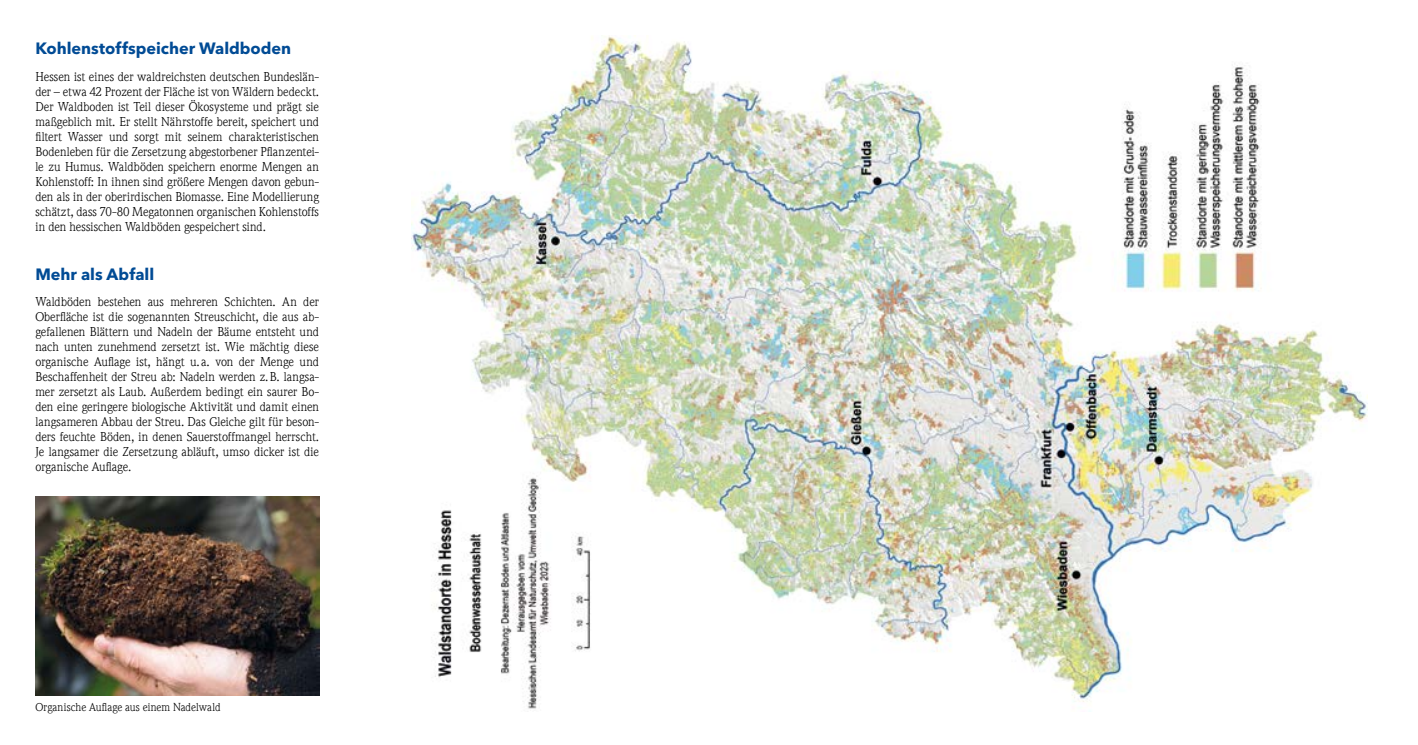
<style>
.page{position:relative;width:1418px;height:745px;background:#fff}
.page>*{position:absolute;margin:0;border:0;box-sizing:border-box;transform-origin:0 0}
.Überschrift{font:700 16.25px "Avenir Next LT Pro";color:#004b95}
.Fließtext{font:12.5px/15px "ITC Weidemann Com";letter-spacing:.005em;color:#000;text-align:justify}
.Bildunterschrift{font:11.25px "ITC Weidemann Com";letter-spacing:.005em;color:#000}
</style>
<div class="page">
<img style="left:35px;top:496px;width:284px;height:199px">
<img style="left:411px;top:35px;width:956px;height:674px">
<p class="Überschrift" style="left:35px;top:39px;width:257px">Kohlenstoffspeicher Waldboden</p>
<p class="Fließtext" style="left:35px;top:69px;width:285px">Hessen ist eines der waldreichsten deutschen Bundeslän&shy;der – etwa 42 Prozent der Fläche ist von Wäldern bedeckt.<br>Der Waldboden ist Teil dieser Ökosysteme und prägt sie maßgeblich mit. Er stellt Nährstoffe bereit, speichert und filtert Wasser und sorgt mit seinem charakteristischen Bodenleben für die Zersetzung abgestorbener Pflanzentei&shy;le zu Humus. Waldböden speichern enorme Mengen an Kohlenstoff: In ihnen sind größere Mengen davon gebun&shy;den als in der oberirdischen Biomasse. Eine Modellierung schätzt, dass 70-80 Megatonnen organischen Kohlenstoffs in den hessischen Waldböden gespeichert sind.</p>
<p class="Überschrift" style="left:35px;top:264px;width:120px">Mehr als Abfall</p>
<p class="Fließtext" style="left:35px;top:294px;width:285px">Waldböden bestehen aus mehreren Schichten. An der Oberfläche ist die sogenannten Streuschicht, die aus ab&shy;gefallenen Blättern und Nadeln der Bäume entsteht und nach unten zunehmend zersetzt ist. Wie mächtig diese organische Auflage ist, hängt u. a. von der Menge und Beschaffenheit der Streu ab: Nadeln werden z.B. langsa&shy;mer zersetzt als Laub. Außerdem bedingt ein saurer Bo&shy;den eine geringere biologische Aktivität und damit einen langsameren Abbau der Streu. Das Gleiche gilt für beson&shy;ders feuchte Böden, in denen Sauerstoffmangel herrscht.<br>Je langsamer die Zersetzung abläuft, umso dicker ist die organische Auflage.</p>
<p class="Bildunterschrift" style="left:35px;top:700px;width:187px">Organische Auflage aus einem Nadelwald</p>
</div>
